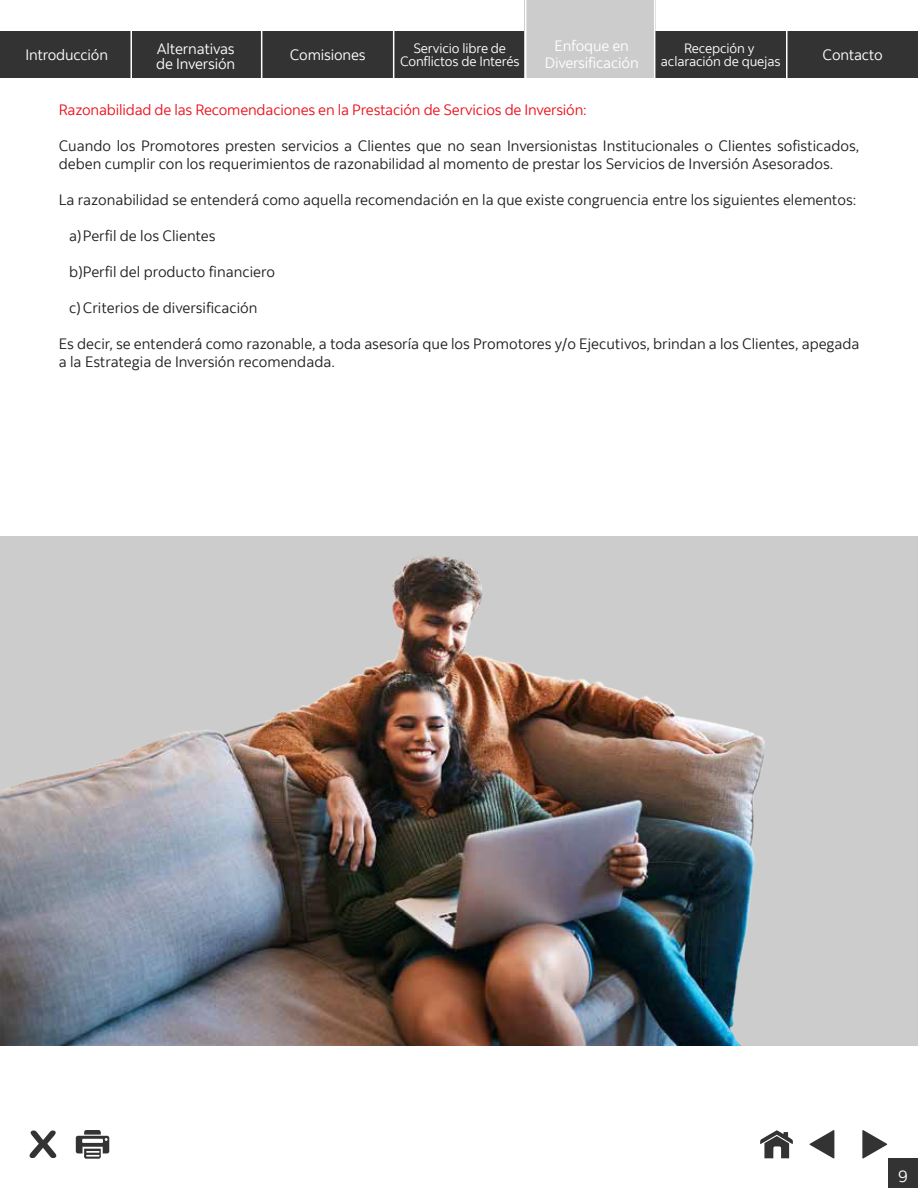
<style>
.page{position:relative;width:918px;height:1188px;background:#fff}
.page>*{position:absolute;margin:0;border:0;box-sizing:border-box;transform-origin:0 0}
.t1{font:16.5px "Scotia";color:#fff}
.t2{font:15px/18px "Scotia";color:#231f20}
.t3{font:15px/16.5px "Scotia";letter-spacing:-.01em;color:#fff;text-align:center}
.t4{font:15px "Scotia";letter-spacing:-.01em;color:#ec111a}
.t5{font:13.5px/13.5px "Scotia";letter-spacing:-.01em;color:#fff;text-align:center}
</style>
<div class="page">
<div style="left:888px;top:1158px;width:30px;height:30px;background:#333"></div>
<div style="left:0;top:536px;width:918px;height:510px;background:#ccc"></div>
<svg style="left:862px;top:1130px;width:25px;height:29px"></svg>
<svg style="left:810px;top:1130px;width:24px;height:29px"></svg>
<svg style="left:30px;top:1131px;width:26px;height:27px"></svg>
<svg style="left:760px;top:1130px;width:33px;height:28px"></svg>
<svg style="left:76px;top:1130px;width:33px;height:29px"></svg>
<div style="left:0;top:32px;width:131px;height:46px;background:#333"></div>
<div style="left:131px;top:32px;width:131px;height:46px;background:#333"></div>
<div style="left:262px;top:32px;width:131px;height:46px;background:#333"></div>
<div style="left:393px;top:32px;width:132px;height:46px;background:#333"></div>
<div style="left:525px;top:0;width:131px;height:78px;background:#ccc"></div>
<div style="left:656px;top:32px;width:131px;height:46px;background:#333"></div>
<div style="left:787px;top:32px;width:131px;height:46px;background:#333"></div>
<hr style="left:130px;top:0;width:2px;height:86px;background:#fff">
<hr style="left:261px;top:0;width:1px;height:86px;background:#fff">
<hr style="left:393px;top:0;width:1px;height:86px;background:#fff">
<hr style="left:525px;top:0;width:1px;height:86px;background:#fff">
<hr style="left:654px;top:0;width:1px;height:86px;background:#fff">
<hr style="left:786px;top:0;width:2px;height:86px;background:#fff">
<img style="left:0;top:556px;width:765px;height:490px">
<p class="t3" style="left:25px;top:47px;width:84px">Introducción</p>
<p class="t3" style="left:290px;top:47px;width:77px">Comisiones</p>
<p class="t5" style="left:400px;top:41px;width:121px">Servicio libre de<br>Conflictos de Interés</p>
<p class="t3" style="left:545px;top:38px;width:96px">Enfoque en<br>Diversificación</p>
<p class="t5" style="left:661px;top:41px;width:121px">Recepción y aclaración de quejas</p>
<p class="t3" style="left:823px;top:47px;width:62px">Contacto</p>
<p class="t3" style="left:156px;top:41px;width:81px;line-height:15px;text-align:left">Alternativas de Inversión</p>
<p class="t4" style="left:59px;top:101px;width:530px">Razonabilidad de las Recomendaciones en la Prestación de Servicios de Inversión:</p>
<p class="t2" style="left:59px;top:137px;width:802px">Cuando los Promotores presten servicios a Clientes que no sean Inversionistas Institucionales o Clientes sofisticados, deben cumplir con los requerimientos de razonabilidad al momento de prestar los Servicios de Inversión Asesorados.</p>
<p class="t2" style="left:59px;top:191px;width:799px">La razonabilidad se entenderá como aquella recomendación en la que existe congruencia entre los siguientes elementos:</p>
<p class="t2" style="left:69px;top:227px;width:148px">a)Perfil de los Clientes</p>
<p class="t2" style="left:69px;top:263px;width:207px">b)Perfil del producto financiero</p>
<p class="t2" style="left:69px;top:299px;width:190px">c)Criterios de diversificación</p>
<p class="t2" style="left:59px;top:335px;width:802px">Es decir, se entenderá como razonable, a toda asesoría que los Promotores y/o Ejecutivos, brindan a los Clientes, apegada a la Estrategia de Inversión recomendada.</p>
<p class="t1" style="left:898px;top:1166px;width:11px">9</p>
</div>
